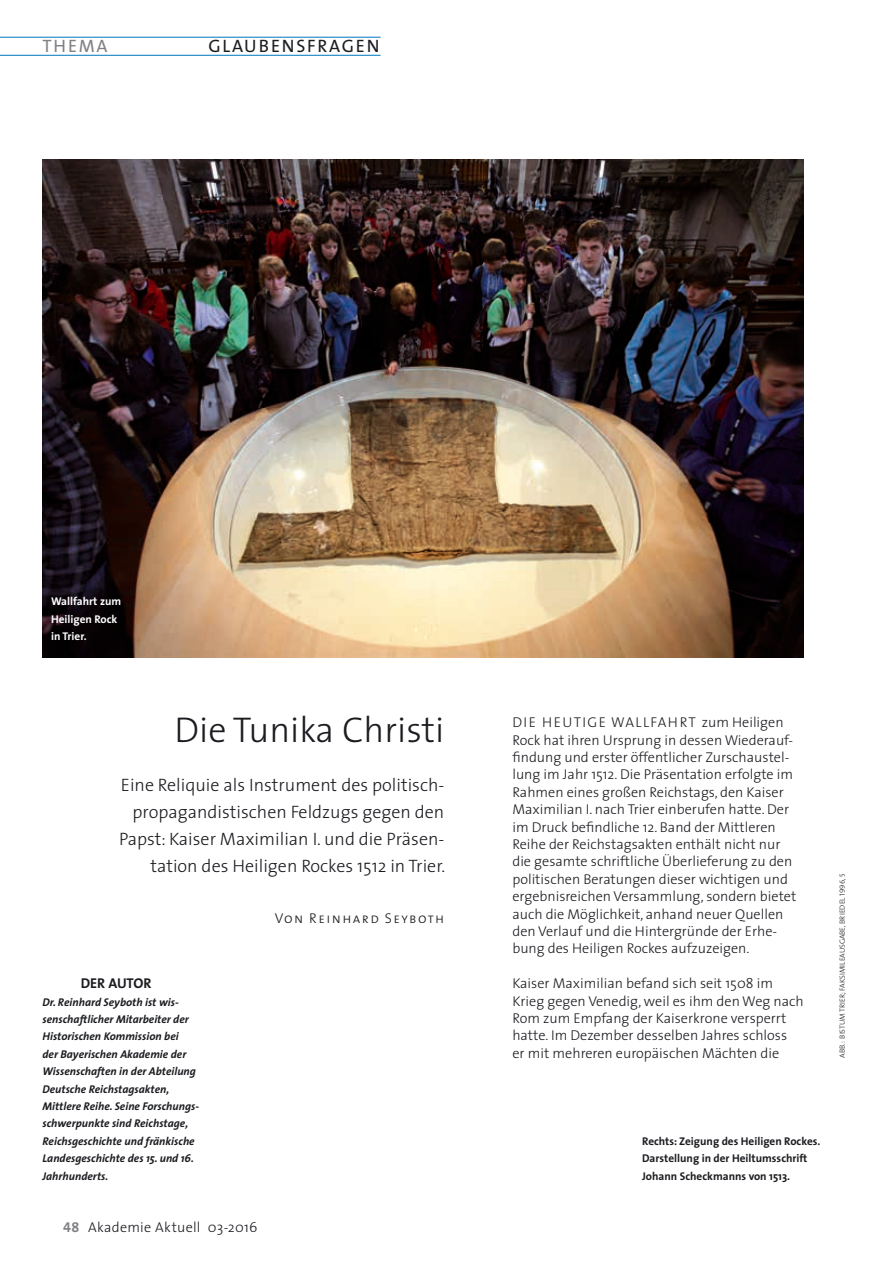
<style>
.page{position:relative;width:893px;height:1263px;background:#fff}
.page>*{position:absolute;margin:0;border:0;box-sizing:border-box;transform-origin:0 0}
.t1{font:300 36px "The Sans";color:#1b1c20}
.t2{font:300 18px/27px "The Sans";color:#1b1c20;text-align:right}
.t3{font:18px "The Sans";letter-spacing:.1em;color:#1b1c20}
.t4{font:18px "The Sans";letter-spacing:.095em;color:#818084}
.t5{font:300 14.25px/17.4px "The Sans";color:#1b1c20}
.t6{font:14.25px "The Sans Light Caps";letter-spacing:.1em;color:#1b1c20}
.t7{font:300 14.25px "The Sans";letter-spacing:.02em;color:#1b1c20}
.t8{font:700 14.25px "The Sans";letter-spacing:-.005em;color:#1b1c20}
.t9{font:italic 700 11.25px/17.4px "The Sans";color:#1b1c20}
.t10{font:700 11.25px/17.4px "The Sans";color:#1b1c20}
.t11{font:700 11.25px/17.4px "The Sans";color:#fff}
.t12{font:7.5px "The Sans Light Caps";color:#1b1c20}
.s1{font-family:"The Sans Bold Caps";font-weight:400;color:#818084}
.s2{font-family:"The Sans";font-weight:300}
</style>
<div class="page">
<img style="left:43px;top:159px;width:761px;height:499px">
<hr style="left:0;top:55px;width:381px;height:1px;background:#0076be">
<hr style="left:0;top:37px;width:381px;height:1px;background:#0076be">
<p class="t4" style="left:43px;top:31px;width:67px">THEMA</p>
<p class="t3" style="left:208px;top:31px;width:173px">GLAUBENSFRAGEN</p>
<p class="t11" style="left:51px;top:593px;width:72px">Wallfahrt zum<br>Heiligen Rock in Trier.</p>
<h1 class="t1" style="left:175px;top:700px;width:271px">Die Tunika Christi</h1>
<p class="t2" style="left:119px;top:770px;width:327px">Eine Reliquie als Instrument des politisch&shy;propagandistischen Feldzugs gegen den Papst: Kaiser Maximilian I. und die Präsen&shy;tation des Heiligen Rockes 1512 in Trier.</p>
<p class="t6" style="left:275px;top:906px;width:171px">Von Reinhard Seyboth</p>
<p class="t8" style="left:81px;top:971px;width:72px">DER AUTOR</p>
<p class="t9" style="left:43px;top:993px;width:158px">Dr. Reinhard Seyboth ist wis&shy;senschaftlicher Mitarbeiter der<br>Historischen Kommission bei<br>der Bayerischen Akademie der<br>Wissenschaften in der Abteilung<br>Deutsche Reichstagsakten,<br>Mittlere Reihe. Seine Forschungs&shy;schwerpunkte sind Reichstage,<br>Reichsgeschichte und fränkische<br>Landesgeschichte des 15. und 16.<br>Jahrhunderts.</p>
<p class="t7" style="left:63px;top:1215px;width:196px"><span class="s1">48</span> Akademie Aktuell 03-2016</p>
<p class="t6" style="left:512px;top:711px;width:273px">DIE HEUTIGE WALLFAHRT <span class="s2">zum Heiligen</span></p>
<p class="t5" style="left:512px;top:731px;width:285px">Rock hat ihren Ursprung in dessen Wiederauf&shy;findung und erster öffentlicher Zurschaustel&shy;lung im Jahr 1512. Die Präsentation erfolgte im Rahmen eines großen Reichstags, den Kaiser Maximilian I. nach Trier einberufen hatte. Der im Druck befindliche 12. Band der Mittleren Reihe der Reichstagsakten enthält nicht nur die gesamte schriftliche Überlieferung zu den politischen Beratungen dieser wichtigen und ergebnisreichen Versammlung, sondern bietet auch die Möglichkeit, anhand neuer Quellen den Verlauf und die Hintergründe der Erhe&shy;bung des Heiligen Rockes aufzuzeigen.</p>
<p class="t5" style="left:512px;top:974px;width:293px">Kaiser Maximilian befand sich seit 1508 im Krieg gegen Venedig, weil es ihm den Weg nach Rom zum Empfang der Kaiserkrone versperrt hatte. Im Dezember desselben Jahres schloss<br>er mit mehreren europäischen Mächten die</p>
<p class="t12" style="left:836px;top:1058px;width:186px;rotate:-90deg">ABB.: BISTUM TRIER; FAKSIMILEAUSGABE, BRIEDEL 1996, 5</p>
<p class="t10" style="left:642px;top:1132px;width:180px">Rechts: Zeigung des Heiligen Rockes.<br>Darstellung in der Heiltumsschrift<br>Johann Scheckmanns von 1513.</p>
</div>
